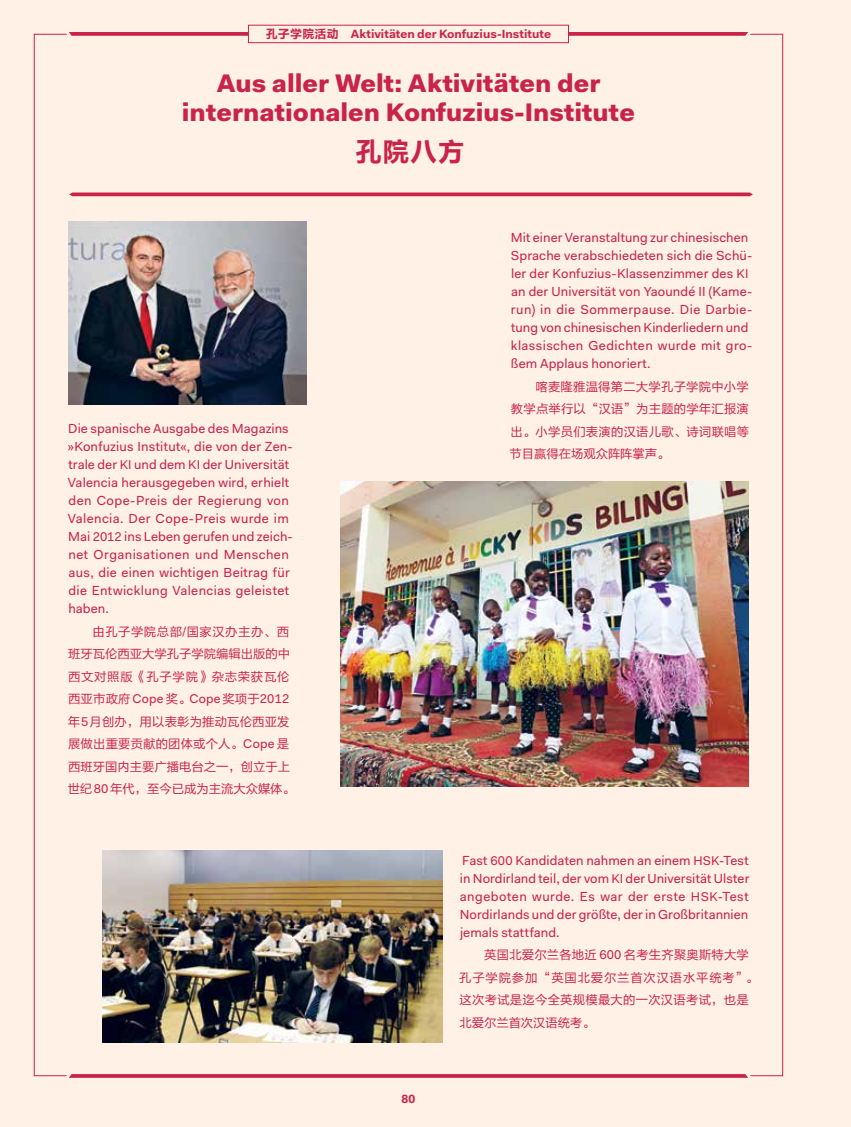
<style>
.page{position:relative;width:851px;height:1127px;background:#fff}
.page>*{position:absolute;margin:0;border:0;box-sizing:border-box;transform-origin:0 0}
.t1{font:27px "FZLTCHK GBK1 0";color:#c9234a}
.t2{font:900 25.5px/28.8px "Fakt Pro";color:#c9234a;text-align:center}
.t3{font:13.2px/18px "Fakt Pro";letter-spacing:.01em;color:#c9234a}
.t4{font:12.75px "Fakt Pro";letter-spacing:.015em;color:#c9234a}
.t5{font:12.3px/22.5px "FZLTHK GBK1 0";letter-spacing:.015em;color:#c9234a;text-align:justify}
.t6{font:700 12px "Fakt Pro";color:#c9234a}
.s1{font-family:"FZLTCHK GBK1 0";font-weight:400}
.s2{font-size:12.75px}
.s3{font-family:"FZLTHK GBK1 0";font-size:12.3px}
.s4{font-family:"Fakt Pro";font-size:12.75px}
</style>
<div class="page">
<div style="left:0;top:0;width:850px;height:1127px;background:#fff1e6"></div>
<svg style="left:69px;top:192px;width:683px;height:4px;background:#cf3d5e"></svg>
<img style="left:102px;top:850px;width:340px;height:193px">
<img style="left:340px;top:481px;width:408px;height:306px">
<img style="left:68px;top:222px;width:238px;height:182px">
<svg style="left:75px;top:32px;width:667px;height:4px"></svg>
<svg style="left:61px;top:32px;width:14px;height:4px"></svg>
<svg style="left:742px;top:32px;width:13px;height:4px"></svg>
<svg style="left:75px;top:1074px;width:667px;height:4px;background:#cc2f53"></svg>
<svg style="left:61px;top:1074px;width:14px;height:4px"></svg>
<svg style="left:742px;top:1074px;width:13px;height:4px"></svg>
<div style="left:248px;top:25px;width:320px;height:18px;background:#fff1e6"></div>
<div style="left:248px;top:25px;width:320px;height:18px;border:1px solid #c9234a"></div>
<p class="t6" style="left:266px;top:26px;width:287px"><span class="s1">孔子学院活动</span> Aktivitäten der Konfuzius-Institute</p>
<h2 class="t2" style="left:182px;top:69px;width:454px">Aus aller Welt: Aktivitäten der internationalen Konfuzius-Institute</h2>
<h1 class="t1" style="left:355px;top:137px;width:111px">孔院八方</h1>
<p class="t3" style="left:68px;top:419px;width:227px">Die spanische Ausgabe des Magazins »Konfuzius I nstitut«, die von der Zen&shy;trale der <span class="s2">KI</span> und dem <span class="s2">KI</span> der Universität Valencia herausgegeben wird, erhielt den Cope-Preis der Regierung von Valencia. Der Cope-Preis wurde im Mai <span class="s2">2012</span> ins Leben gerufen und zeich&shy;net Organisationen und Menschen aus, die einen wichtigen Beitrag für die Entwicklung Valencias geleistet haben.</p>
<p class="t5" style="left:68px;top:620px;width:223px;text-indent:24px">由孔子学院总部/国家汉办主办、西班牙瓦伦西亚大学孔子学院编辑出版的中西文对照版《孔子学院》杂志荣获瓦伦</p>
<p class="t4" style="left:68px;top:690px;width:223px"><span class="s3">西亚市政府</span>Cope <span class="s3">奖。</span>Cope<span class="s3">奖项于</span>2012</p>
<p class="t5" style="left:68px;top:710px;width:229px;text-align:left">年<span class="s4">5</span>月创办，用以表彰为推动瓦伦西亚发展做出重要贡献的团体或个人。<span class="s4">Cope</span> 是西班牙国内主要广播电台之一，创立于上世纪<span class="s4">80</span> 年代，至今已成为主流大众媒体。</p>
<p class="t3" style="left:510px;top:228px;width:243px">Mit einer Veranstaltung zur chinesischen Sprache verabschiedeten sich die Schü&shy;ler der Konfuzius-Klassenzimmer des <span class="s2">KI </span>an der Universität von Yaoundé II (Kame&shy;run) in die Sommerpause. Die Darbie&shy;tung von chinesischen Kinderliedern und klassischen Gedichten wurde mit gro&shy;ßem Applaus honoriert.</p>
<p class="t5" style="left:509px;top:375px;width:241px;text-indent:26px">喀麦隆雅温得第二大学孔子学院中小学教学点举行以“汉语”为主题的学年汇报演出。小学员们表演的汉语儿歌、诗词联唱等节目赢得在场观众阵阵掌声。</p>
<p class="t6" style="left:401px;top:1090px;width:15px">80</p>
<p class="t3" style="left:459px;top:851px;width:291px;text-align:justify">Fast <span class="s2">600</span> Kandidaten nahmen an einem <span class="s2">HS K</span>-Test in Nordirland teil, der vom <span class="s2">KI</span> der Universität -U lster angeboten wurde. Es war der erste <span class="s2">HS K</span>-Test Nordirlands und der größte, der in Großbritannien jemals stattfand.</p>
<p class="t5" style="left:459px;top:944px;width:300px;text-align:left;text-indent:25px">英国北爱尔兰各地近 <span class="s4">600</span> 名考生齐聚奥斯特大学孔子学院参加“英国北爱尔兰首次汉语水平统考”。这次考试是迄今全英规模最大的一次汉语考试，也是北爱尔兰首次汉语统考。</p>
</div>
